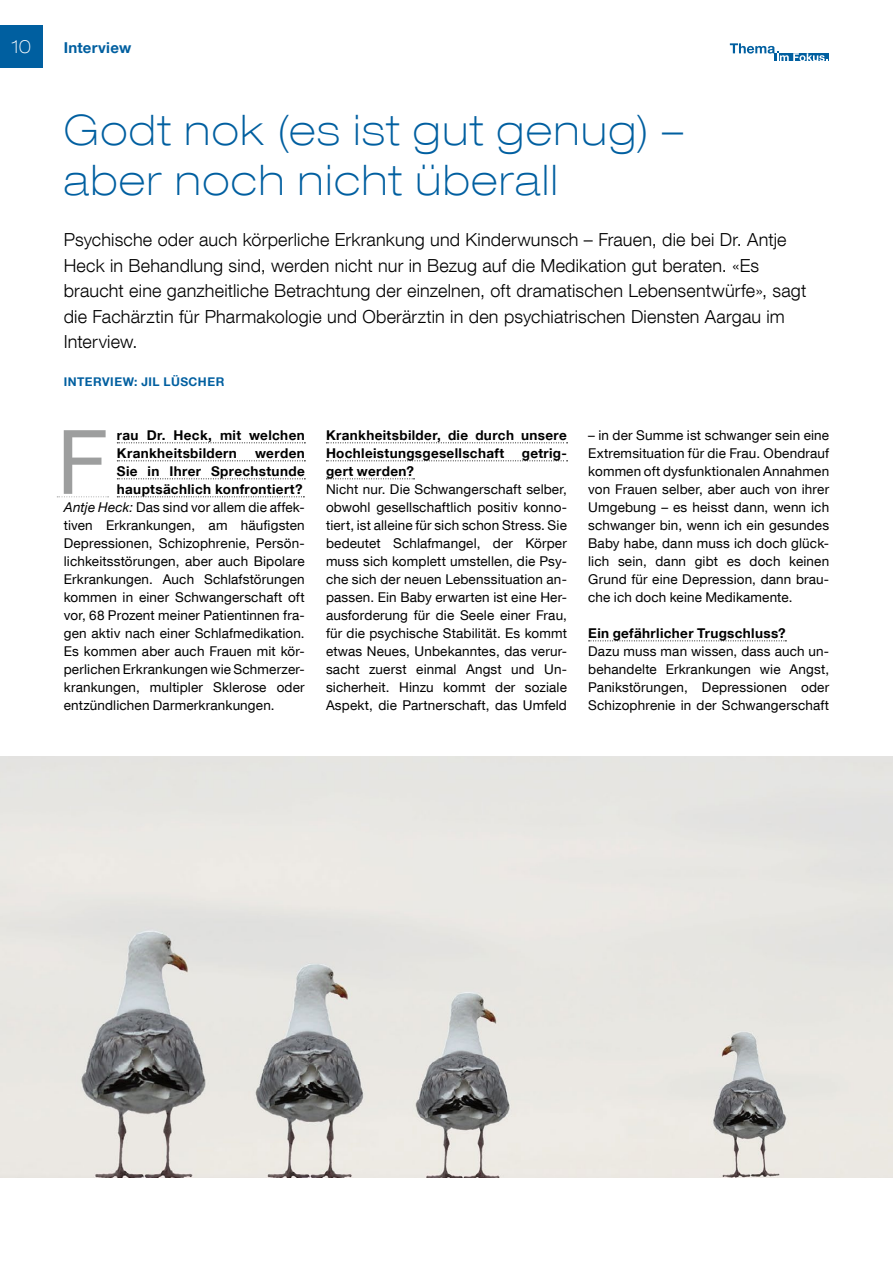
<style>
.page{position:relative;width:893px;height:1263px;background:#fff}
.page>*{position:absolute;margin:0;border:0;box-sizing:border-box;transform-origin:0 0}
.t1{font:89.1px "Helvetica Neue LT Com";color:#9d9e9e}
.t2{font:100 expanded 42px/50.4px "Helvetica Neue LT Com";letter-spacing:.045em;color:#005fa0}
.t3{font:300 18px/25.5px "Helvetica Neue LT Com";letter-spacing:.01em;color:#000}
.t4{font:100 expanded 18px "Helvetica Neue LT Com";color:#fff}
.t5{font:700 15px "Helvetica Neue LT Com";letter-spacing:.015em;color:#005fa0}
.t6{font:13.5px/18px "Helvetica Neue LT Com";letter-spacing:.01em;color:#000;text-align:justify}
.t7{font:700 13.5px/18px "Helvetica Neue LT Com";letter-spacing:.025em;color:#000}
.t8{font:700 12px "Helvetica Neue LT Com";letter-spacing:.04em;color:#005fa0}
.s1{font-style:italic}
</style>
<div class="page">
<svg style="left:827px;top:53px;width:2px;height:8px"></svg>
<svg style="left:730px;top:43px;width:97px;height:18px"></svg>
<div style="left:0;top:26px;width:43px;height:42px;background:#005fa0"></div>
<svg style="left:57px;top:496px;width:52px;height:1px"></svg>
<svg style="left:117px;top:442px;width:188px;height:1px"></svg>
<svg style="left:117px;top:460px;width:188px;height:1px"></svg>
<svg style="left:117px;top:478px;width:188px;height:1px"></svg>
<svg style="left:117px;top:496px;width:187px;height:1px"></svg>
<svg style="left:326px;top:442px;width:242px;height:1px"></svg>
<svg style="left:326px;top:460px;width:242px;height:1px"></svg>
<svg style="left:326px;top:478px;width:88px;height:1px"></svg>
<svg style="left:589px;top:640px;width:197px;height:1px"></svg>
<img style="left:0;top:756px;width:893px;height:422px">
<h3 class="t4" style="left:12px;top:36px;width:21px">10</h3>
<p class="t5" style="left:64px;top:38px;width:69px">Interview</p>
<h2 class="t2" style="left:64px;top:104px;width:621px">Godt nok (es ist gut genug) – aber noch nicht überall</h2>
<p class="t3" style="left:64px;top:227px;width:744px">Psychische oder auch körperliche Erkrankung und Kinderwunsch – Frauen, die bei Dr. Antje Heck in Behandlung sind, werden nicht nur in Bezug auf die Medikation gut beraten. «Es braucht eine ganzheitliche Betrachtung der einzelnen, oft dramatischen Lebensentwürfe», sagt die Fachärztin für Pharmakologie und Oberärztin in den psychiatrischen Diensten Aargau im Interview.</p>
<p class="t8" style="left:64px;top:374px;width:162px">INTERVIEW: JIL LÜSCHER</p>
<h1 class="t1" style="left:57px;top:407px;width:53px">F</h1>
<p class="t7" style="left:117px;top:426px;width:189px">rau Dr. Heck, mit welchen<br>Krankheitsbildern</p>
<p class="t7" style="left:255px;top:444px;width:51px">werden</p>
<p class="t7" style="left:117px;top:462px;width:189px">Sie in Ihrer Sprechstunde</p>
<p class="t7" style="left:117px;top:480px;width:187px">hauptsächlich konfrontiert?</p>
<p class="t6" style="left:64px;top:498px;width:242px"><span class="s1">Antje Heck:</span> Das sind vor allem die affek-</p>
<p class="t6" style="left:64px;top:516px;width:242px">tiven Erkrankungen, am häufigsten</p>
<p class="t6" style="left:64px;top:534px;width:242px">Depressionen, Schizophrenie, Persön-</p>
<p class="t6" style="left:64px;top:552px;width:242px">lichkeitsstörungen, aber auch Bipolare</p>
<p class="t6" style="left:64px;top:570px;width:242px">Erkrankungen. Auch Schlafstörungen</p>
<p class="t6" style="left:64px;top:588px;width:242px">kommen in einer Schwangerschaft oft</p>
<p class="t6" style="left:64px;top:606px;width:242px">vor, 68 Prozent meiner Patientinnen fra-</p>
<p class="t6" style="left:64px;top:624px;width:242px">gen aktiv nach einer Schlafmedikation.</p>
<p class="t6" style="left:64px;top:642px;width:242px">Es kommen aber auch Frauen mit kör-</p>
<p class="t6" style="left:64px;top:660px;width:242px">perlichen Erkrankungen wie Schmerzer-</p>
<p class="t6" style="left:64px;top:678px;width:242px">krankungen, multipler Sklerose oder</p>
<p class="t6" style="left:64px;top:696px;width:212px">entzündlichen Darmerkrankungen.</p>
<p class="t7" style="left:326px;top:426px;width:242px">Krankheitsbilder, die durch unsere<br>Hochleistungsgesellschaft</p>
<p class="t7" style="left:522px;top:444px;width:47px">getrig-</p>
<p class="t7" style="left:326px;top:462px;width:89px">gert werden?</p>
<p class="t6" style="left:326px;top:480px;width:242px">Nicht nur. Die Schwangerschaft selber, obwohl gesellschaftlich positiv konno&shy;tiert, ist alleine für sich schon Stress. Sie bedeutet Schlafmangel, der Körper muss sich komplett umstellen, die Psy&shy;che sich der neuen Lebenssituation an&shy;passen. Ein Baby erwarten ist eine Her&shy;ausforderung für die Seele einer Frau, für die psychische Stabilität. Es kommt etwas Neues, Unbekanntes, das verur&shy;sacht zuerst einmal Angst und Un&shy;sicherheit. Hinzu kommt der soziale Aspekt, die Partnerschaft, das Umfeld</p>
<p class="t6" style="left:588px;top:426px;width:242px">– in der Summe ist schwanger sein eine Extremsituation für die Frau. Obendrauf kommen oft dysfunktionalen Annahmen von Frauen selber, aber auch von ihrer Umgebung – es heisst dann, wenn ich schwanger bin, wenn ich ein gesundes Baby habe, dann muss ich doch glück&shy;lich sein, dann gibt es doch keinen Grund für eine Depression, dann brau&shy;che ich doch keine Medikamente.</p>
<p class="t7" style="left:588px;top:624px;width:199px">Ein gefährlicher Trugschluss?</p>
<p class="t6" style="left:588px;top:642px;width:242px">Dazu muss man wissen, dass auch un&shy;behandelte Erkrankungen wie Angst, Panikstörungen, Depressionen oder Schizophrenie in der Schwangerschaft</p>
</div>
